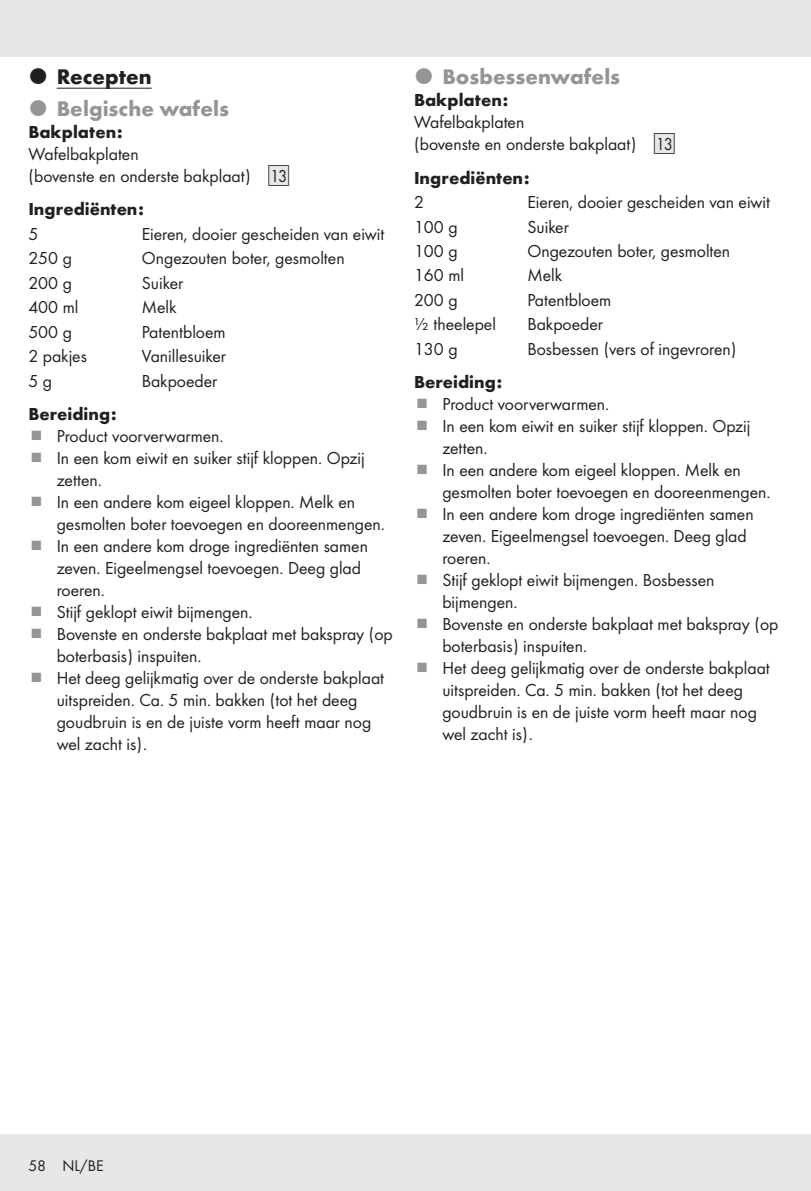
<style>
.page{position:relative;width:811px;height:1191px;background:#fff}
.page>*{position:absolute;margin:0;border:0;box-sizing:border-box;transform-origin:0 0}
.t1{font:700 22px "Futura";color:#939598}
.t2{font:700 22px "Futura";color:#231f20}
.Body{font:18px/22px "Futura Boo";color:#231f20}
.Headline-03{font:700 18px "Futura";color:#231f20}
.Headline-03_SB{font:700 18px "Futura";color:#231f20}
.t3{font:16px "Futura Boo";color:#231f20}
.s1{font-family:"IMP Lidl Num Box";font-size:15.8px;color:#e6e7e9}
.s2{font-family:"IMP Lidl Num Box";font-size:15.8px}
</style>
<div class="page">
<div style="left:0;top:1134px;width:811px;height:57px;background:#e6e7e9"></div>
<div style="left:0;top:0;width:811px;height:57px;background:#e6e7e9"></div>
<hr style="left:57px;top:88px;width:95px;height:1px;background:#231f20">
<p class="t2" style="left:57px;top:61px;width:96px">Recepten</p>
<p class="t1" style="left:57px;top:92px;width:174px">Belgische wafels</p>
<p class="Headline-03" style="left:28px;top:119px;width:96px">Bakplaten:</p>
<p class="Body" style="left:28px;top:142px;width:263px">Wafelbakplaten<br>(bovenste en onderste bakplaat) <span class="s1">[</span><span class="s2">13]</span></p>
<p class="Headline-03_SB" style="left:28px;top:196px;width:117px">Ingrediënten:</p>
<p class="Body" style="left:28px;top:222px;width:11px">5</p>
<p class="Body" style="left:142px;top:222px;width:244px">Eieren, dooier gescheiden van eiwit</p>
<p class="Body" style="left:28px;top:246px;width:45px">250 g</p>
<p class="Body" style="left:142px;top:246px;width:204px">Ongezouten boter, gesmolten</p>
<p class="Body" style="left:28px;top:271px;width:45px">200 g</p>
<p class="Body" style="left:142px;top:271px;width:43px">Suiker</p>
<p class="Body" style="left:28px;top:295px;width:52px">400 ml</p>
<p class="Body" style="left:142px;top:295px;width:36px">Melk</p>
<p class="Body" style="left:28px;top:320px;width:45px">500 g</p>
<p class="Body" style="left:142px;top:320px;width:85px">Patentbloem</p>
<p class="Body" style="left:28px;top:344px;width:60px">2 pakjes</p>
<p class="Body" style="left:142px;top:344px;width:86px">Vanillesuiker</p>
<p class="Body" style="left:28px;top:368px;width:25px">5g</p>
<p class="Body" style="left:142px;top:368px;width:77px">Bakpoeder</p>
<p class="Headline-03" style="left:28px;top:400px;width:90px">Bereiding:</p>
<p class="Body" style="left:57px;top:424px;width:166px">Product voorverwarmen.</p>
<p class="Body" style="left:57px;top:446px;width:309px">In een kom eiwit en suiker stijf kloppen. Opzij zetten.</p>
<p class="Body" style="left:57px;top:490px;width:327px">In een andere kom eigeel kloppen. Melk en gesmolten boter toevoegen en dooreenmengen.</p>
<p class="Body" style="left:57px;top:534px;width:313px">In een andere kom droge ingrediënten samen zeven. Eigeelmengsel toevoegen. Deeg glad roeren.</p>
<p class="Body" style="left:57px;top:600px;width:195px">Stijf geklopt eiwit bijmengen.</p>
<p class="Body" style="left:57px;top:622px;width:338px">Bovenste en onderste bakplaat met bakspray (op boterbasis) inspuiten.</p>
<p class="Body" style="left:57px;top:666px;width:329px">Het deeg gelijkmatig over de onderste bakplaat uitspreiden. Ca. 5 min. bakken (tot het deeg goudbruin is en de juiste vorm heeft maar nog wel zacht is).</p>
<p class="t1" style="left:442px;top:61px;width:179px">Bosbessenwafels</p>
<p class="Headline-03" style="left:414px;top:87px;width:96px">Bakplaten:</p>
<p class="Body" style="left:414px;top:110px;width:263px">Wafelbakplaten<br>(bovenste en onderste bakplaat) <span class="s1">[</span><span class="s2">13]</span></p>
<p class="Headline-03_SB" style="left:414px;top:164px;width:117px">Ingrediënten:</p>
<p class="Body" style="left:414px;top:190px;width:11px">2</p>
<p class="Body" style="left:527px;top:190px;width:244px">Eieren, dooier gescheiden van eiwit</p>
<p class="Body" style="left:414px;top:214px;width:45px">100 g</p>
<p class="Body" style="left:527px;top:214px;width:43px">Suiker</p>
<p class="Body" style="left:414px;top:239px;width:45px">100 g</p>
<p class="Body" style="left:527px;top:239px;width:204px">Ongezouten boter, gesmolten</p>
<p class="Body" style="left:414px;top:263px;width:52px">160 ml</p>
<p class="Body" style="left:527px;top:263px;width:36px">Melk</p>
<p class="Body" style="left:414px;top:288px;width:45px">200 g</p>
<p class="Body" style="left:527px;top:288px;width:85px">Patentbloem</p>
<p class="Body" style="left:414px;top:312px;width:83px">½ theelepel</p>
<p class="Body" style="left:527px;top:312px;width:77px">Bakpoeder</p>
<p class="Body" style="left:414px;top:337px;width:45px">130 g</p>
<p class="Body" style="left:527px;top:337px;width:211px">Bosbessen (vers of ingevroren)</p>
<p class="Headline-03" style="left:414px;top:369px;width:90px">Bereiding:</p>
<p class="Body" style="left:442px;top:392px;width:166px">Product voorverwarmen.</p>
<p class="Body" style="left:442px;top:414px;width:309px">In een kom eiwit en suiker stijf kloppen. Opzij zetten.</p>
<p class="Body" style="left:442px;top:458px;width:327px">In een andere kom eigeel kloppen. Melk en gesmolten boter toevoegen en dooreenmengen.</p>
<p class="Body" style="left:442px;top:502px;width:313px">In een andere kom droge ingrediënten samen zeven. Eigeelmengsel toevoegen. Deeg glad roeren.</p>
<p class="Body" style="left:442px;top:568px;width:274px">Stijf geklopt eiwit bijmengen. Bosbessen bijmengen.</p>
<p class="Body" style="left:442px;top:612px;width:338px">Bovenste en onderste bakplaat met bakspray (op boterbasis) inspuiten.</p>
<p class="Body" style="left:442px;top:656px;width:329px">Het deeg gelijkmatig over de onderste bakplaat uitspreiden. Ca. 5 min. bakken (tot het deeg goudbruin is en de juiste vorm heeft maar nog wel zacht is).</p>
<p class="t3" style="left:28px;top:1155px;width:77px">58 NL/BE</p>
</div>
